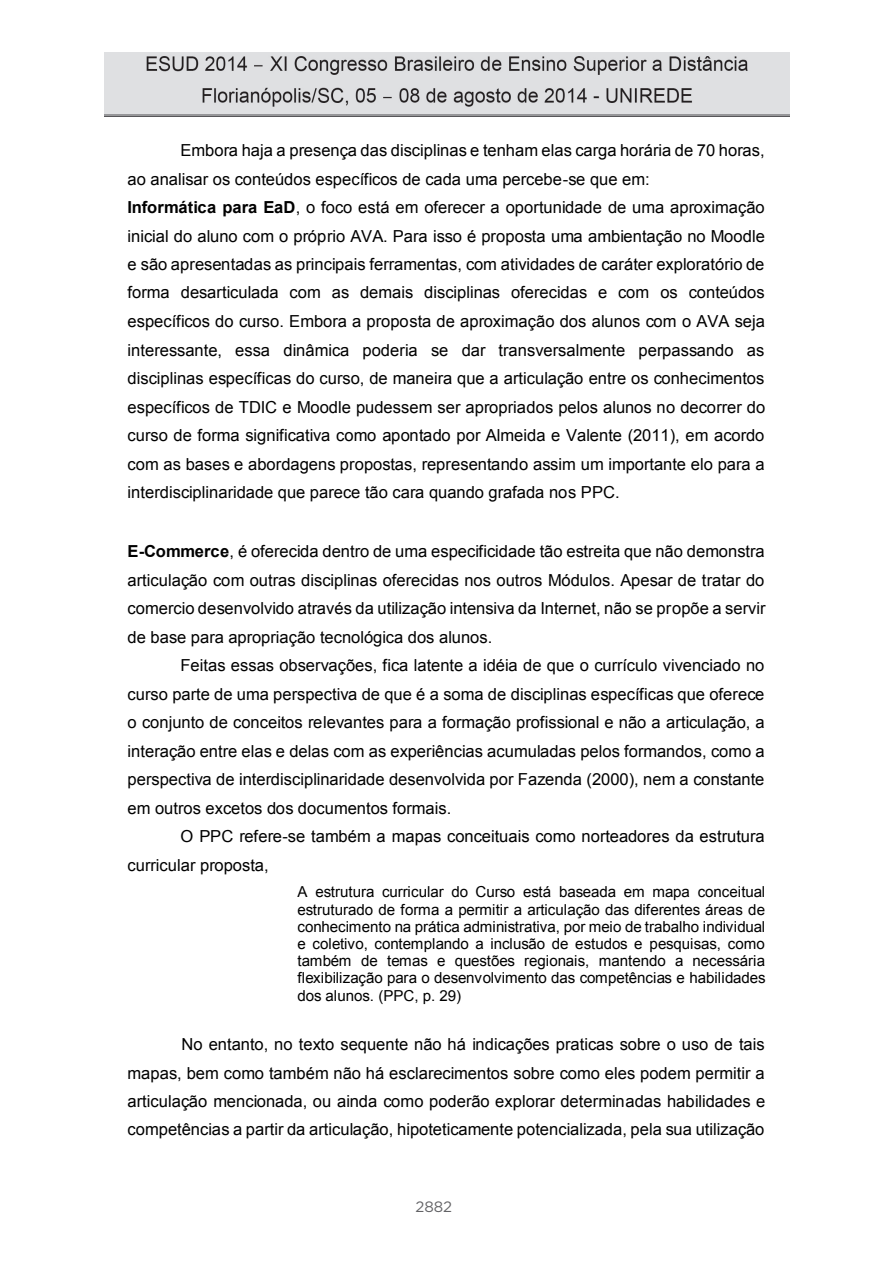
<style>
.page{position:relative;width:893px;height:1263px;background:#fff}
.page>*{position:absolute;margin:0;border:0;box-sizing:border-box;transform-origin:0 0}
.t1{font:16.5px/28.5px "Arial";color:#000}
.t2{font:15.15px/17.2px "Arial";letter-spacing:-.01em;color:#000;text-align:justify}
.t3{font:15px "Gotham";color:#636366}
.s1{font-weight:700}
</style>
<div class="page">
<img style="left:105px;top:53px;width:684px;height:63px">
<p class="t1" style="left:127px;top:136px;width:639px;text-indent:53px">Embora haja a presença das disciplinas e tenham elas carga horária de 70 horas, ao analisar os conteúdos específicos de cada uma percebe-se que em:<br><span class="s1">Informática para EaD</span>, o foco está em oferecer a oportunidade de uma aproximação inicial do aluno com o próprio AVA. Para isso é proposta uma ambientação no Moodle e são apresentadas as principais ferramentas, com atividades de caráter exploratório de forma desarticulada com as demais disciplinas oferecidas e com os conteúdos específicos do curso. Embora a proposta de aproximação dos alunos com o AVA seja interessante, essa dinâmica poderia se dar transversalmente perpassando as disciplinas específicas do curso, de maneira que a articulação entre os conhecimentos específicos de TDIC e Moodle pudessem ser apropriados pelos alunos no decorrer do curso de forma significativa como apontado por Almeida e Valente (2011), em acordo com as bases e abordagens propostas, representando assim um importante elo para a interdisciplinaridade que parece tão cara quando grafada nos PPC.</p>
<p class="t1" style="left:127px;top:537px;width:639px"><span class="s1">E-Commerce</span>, é oferecida dentro de uma especificidade tão estreita que não demonstra</p>
<p class="t1" style="left:127px;top:566px;width:638px">articulação com outras disciplinas oferecidas nos outros Módulos. Apesar de tratar do</p>
<p class="t1" style="left:127px;top:594px;width:640px">comercio desenvolvido através da utilização intensiva da Internet, não se propõe a servir</p>
<p class="t1" style="left:127px;top:623px;width:366px">de base para apropriação tecnológica dos alunos.</p>
<p class="t1" style="left:180px;top:651px;width:585px">Feitas essas observações, fica latente a idéia de que o currículo vivenciado no</p>
<p class="t1" style="left:127px;top:680px;width:638px">curso parte de uma perspectiva de que é a soma de disciplinas específicas que oferece</p>
<p class="t1" style="left:127px;top:709px;width:639px">o conjunto de conceitos relevantes para a formação profissional e não a articulação, a</p>
<p class="t1" style="left:127px;top:737px;width:639px">interação entre elas e delas com as experiências acumuladas pelos formandos, como a</p>
<p class="t1" style="left:127px;top:765px;width:638px">perspectiva de interdisciplinaridade desenvolvida por Fazenda (2000), nem a constante</p>
<p class="t1" style="left:127px;top:794px;width:325px">em outros excetos dos documentos formais.</p>
<p class="t1" style="left:180px;top:822px;width:586px">O PPC refere-se também a mapas conceituais como norteadores da estrutura</p>
<p class="t1" style="left:127px;top:851px;width:143px">curricular proposta,</p>
<p class="t2" style="left:297px;top:884px;width:470px">A estrutura curricular do Curso está baseada em mapa conceitual estruturado de forma a permitir a articulação das diferentes áreas de conhecimento na prática administrativa, por meio de trabalho individual e coletivo, contemplando a inclusão de estudos e pesquisas, como também de temas e questões regionais, mantendo a necessária flexibilização para o desenvolvimento das competências e habilidades dos alunos. (PPC, p. 29)</p>
<p class="t1" style="left:127px;top:1030px;width:639px;text-align:justify;text-indent:54px">No entanto, no texto sequente não há indicações praticas sobre o uso de tais mapas, bem como também não há esclarecimentos sobre como eles podem permitir a articulação mencionada, ou ainda como poderão explorar determinadas habilidades e competências a partir da articulação, hipoteticamente potencializada, pela sua utilização</p>
<p class="t3" style="left:415px;top:1197px;width:38px">2882</p>
</div>
